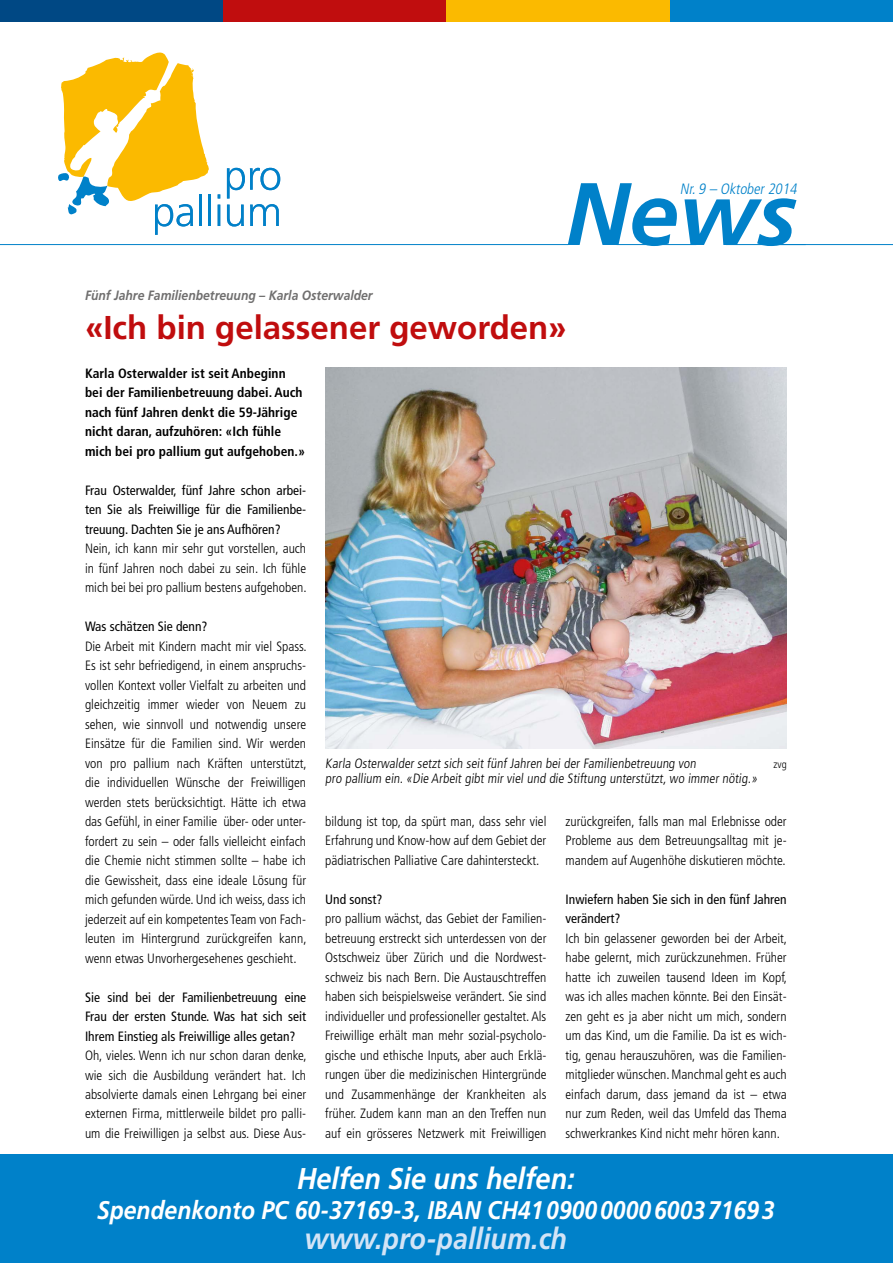
<style>
.page{position:relative;width:893px;height:1263px;background:#fff}
.page>*{position:absolute;margin:0;border:0;box-sizing:border-box;transform-origin:0 0}
.t1{font:italic 700 88.5px "Frutiger LT Std";color:#0081c9}
.t2{font:700 33px "Frutiger LT Std";color:#c00d0e}
.t3{font:italic 700 30px "Frutiger LT Std";color:#fff;scale:.9 1}
.t4{font:italic 700 30px "Frutiger LT Std";color:#d3e4f6;scale:.9 1}
.t5{font:italic 700 25.5px "Frutiger LT Std";color:#fff;scale:.9 1}
.t6{font:italic 300 condensed 15px "Frutiger LT Std";color:#0081c9}
.t7{font:300 condensed 13.5px/19.5px "Frutiger LT Std";color:#000;text-align:justify}
.t8{font:condensed 13.5px/19.5px "Frutiger LT Std";color:#000;text-align:justify}
.t9{font:700 condensed 13.5px/19.5px "Frutiger LT Std";color:#000}
.t10{font:italic 700 13.5px "Frutiger LT Std";color:#706f6f;scale:.9 1}
.t11{font:300 condensed 10.8px "Frutiger LT Std";color:#000}
</style>
<div class="page">
<div style="left:0;top:1154px;width:893px;height:109px;background:#0081c9"></div>
<svg style="left:227px;top:168px;width:53px;height:30px"></svg>
<hr style="left:208px;top:195px;width:3px;height:31px;background:#0081c9">
<hr style="left:218px;top:205px;width:2px;height:21px;background:#0081c9">
<svg style="left:227px;top:205px;width:17px;height:21px"></svg>
<svg style="left:250px;top:204px;width:29px;height:22px"></svg>
<svg style="left:58px;top:53px;width:151px;height:182px"></svg>
<hr style="left:0;top:244px;width:568px;height:1px;background:#0081c9">
<hr style="left:770px;top:244px;width:123px;height:1px;background:#0081c9">
<hr style="left:617px;top:244px;width:79px;height:1px;background:#0081c9">
<hr style="left:726px;top:244px;width:80px;height:1px;background:#0081c9">
<div style="left:0;top:0;width:223px;height:21px;background:#004884"></div>
<div style="left:223px;top:0;width:223px;height:21px;background:#c00d0e"></div>
<div style="left:446px;top:0;width:224px;height:21px;background:#fbba00"></div>
<div style="left:670px;top:0;width:223px;height:21px;background:#0081c9"></div>
<img style="left:325px;top:367px;width:462px;height:381px">
<p class="t6" style="left:680px;top:180px;width:121px">Nr.9 – Oktober2014</p>
<h1 class="t1" style="left:566px;top:162px;width:233px">News</h1>
<p class="t10" style="left:85px;top:287px;width:321px">Fünf Jahre Familienbetreuung – Karla Osterwalder</p>
<h2 class="t2" style="left:85px;top:308px;width:483px">«Ich bin gelassener geworden»</h2>
<p class="t9" style="left:85px;top:363px;width:222px">Karla Osterwalder ist seit Anbeginn bei der Familienbetreuung dabei. Auch nach fünf Jahren denkt die 59-Jährige nicht daran, aufzuhören: «Ich fühle mich bei pro pallium gut aufgehoben.»</p>
<p class="t8" style="left:85px;top:480px;width:223px">Frau Osterwalder, fünf Jahre schon arbei&shy;ten Sie als Freiwillige für die Familienbe&shy;treuung. Dachten Sie je ans Aufhören?</p>
<p class="t7" style="left:85px;top:539px;width:223px">Nein, ich kann mir sehr gut vorstellen, auch in fünf Jahren noch dabei zu sein. Ich fühle mich bei bei pro pallium bestens aufgehoben.</p>
<p class="t8" style="left:85px;top:617px;width:124px">Was schätzen Sie denn?</p>
<p class="t7" style="left:85px;top:636px;width:223px">Die Arbeit mit Kindern macht mir viel Spass.<br>Es ist sehr befriedigend, in einem anspruchs&shy;vollen Kontext voller Vielfalt zu arbeiten und gleichzeitig immer wieder von Neuem zu sehen, wie sinnvoll und notwendig unsere Einsätze für die Familien sind. Wir werden von pro pallium nach Kräften unterstützt, die individuellen Wünsche der Freiwilligen werden stets berücksichtigt. Hätte ich etwa das Gefühl, in einer Familie über- oder unter&shy;fordert zu sein – oder falls vielleicht einfach die Chemie nicht stimmen sollte – habe ich die Gewissheit, dass eine ideale Lösung für mich gefunden würde. Und ich weiss, dass ich jederzeit auf ein kompetentes Team von Fach&shy;leuten im Hintergrund zurückgreifen kann, wenn etwas Unvorhergesehenes geschieht.</p>
<p class="t8" style="left:85px;top:987px;width:223px">Sie sind bei der Familienbetreuung eine Frau der ersten Stunde. Was hat sich seit Ihrem Einstieg als Freiwillige alles getan?</p>
<p class="t7" style="left:85px;top:1046px;width:223px">Oh, vieles. Wenn ich nur schon daran denke, wie sich die Ausbildung verändert hat. Ich absolvierte damals einen Lehrgang bei einer externen Firma, mittlerweile bildet pro palli&shy;um die Freiwilligen ja selbst aus. Diese Aus-</p>
<p class="t7" style="left:325px;top:753px;width:374px">Karla Osterwalder setzt sich seit fünf Jahren bei der Familienbetreuung von</p>
<p class="t11" style="left:773px;top:758px;width:15px">zvg</p>
<p class="t7" style="left:325px;top:769px;width:436px">pro pallium ein. «Die Arbeit gibt mir viel und die Stiftung unterstützt, wo immer nötig.»</p>
<p class="t7" style="left:566px;top:812px;width:223px">zurückgreifen, falls man mal Erlebnisse oder Probleme aus dem Betreuungsalltag mit je&shy;mandem auf Augenhöhe diskutieren möchte.</p>
<p class="t8" style="left:566px;top:889px;width:223px">Inwiefern haben Sie sich in den fünf Jahren verändert?</p>
<p class="t7" style="left:566px;top:929px;width:223px;text-align:left">Ich bin gelassener geworden bei der Arbeit, habe gelernt, mich zurückzunehmen. Früher hatte ich zuweilen tausend Ideen im Kopf, was ich alles machen könnte. Bei den Einsät&shy;zen geht es ja aber nicht um mich, sondern um das Kind, um die Familie. Da ist es wich&shy;tig, genau herauszuhören, was die Familien&shy;mitglieder wünschen. Manchmal geht es auch einfach darum, dass jemand da ist – etwa nur zum Reden, weil das Umfeld das Thema schwerkrankes Kind nicht mehr hören kann.</p>
<p class="t7" style="left:325px;top:812px;width:223px">bildung ist top, da spürt man, dass sehr viel Erfahrung und Know-how auf dem Gebiet der pädiatrischen Palliative Care dahintersteckt.</p>
<p class="t8" style="left:325px;top:890px;width:59px">Und sonst?</p>
<p class="t7" style="left:325px;top:909px;width:223px">pro pallium wächst, das Gebiet der Familien&shy;betreuung erstreckt sich unterdessen von der Ostschweiz über Zürich und die Nordwest&shy;schweiz bis nach Bern. Die Austauschtreffen haben sich beispielsweise verändert. Sie sind individueller und professioneller gestaltet. Als Freiwillige erhält man mehr sozial-psycholo&shy;gische und ethische Inputs, aber auch Erklä&shy;rungen über die medizinischen Hintergründe und Zusammenhänge der Krankheiten als früher. Zudem kann man an den Treffen nun auf ein grösseres Netzwerk mit Freiwilligen</p>
<h3 class="t3" style="left:297px;top:1161px;width:310px">Helfen Sie uns helfen:</h3>
<h3 class="t5" style="left:97px;top:1195px;width:754px">Spendenkonto PC 60-37169-3, IBAN CH4109000000600371693</h3>
<h3 class="t4" style="left:305px;top:1221px;width:293px">www.pro-pallium.ch</h3>
</div>
